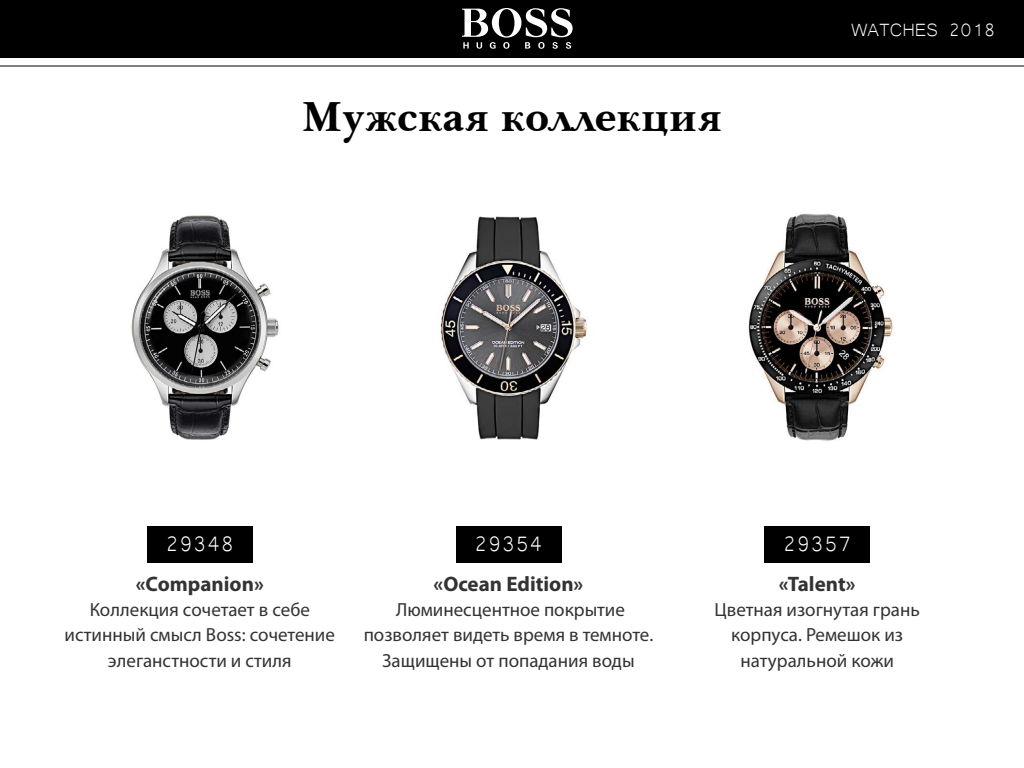
<style>
.page{position:relative;width:1024px;height:768px;background:#fff}
.page>*{position:absolute;margin:0;border:0;box-sizing:border-box;transform-origin:0 0}
.t1{font:700 43px "Baskerville BT";color:#000}
.t2{font:27px "Microsoft Yi Baiti";color:#fff}
.t3{font:23px "Microsoft Yi Baiti";color:#fff}
.t4{font:700 21px "Myriad Pro";color:#333}
.t5{font:19px/25.5px "Myriad Pro";color:#333;text-align:center}
</style>
<div class="page">
<div style="left:0;top:0;width:1024px;height:58px;background:#000"></div>
<svg style="left:462px;top:8px;width:111px;height:41px"></svg>
<hr style="left:0;top:66px;width:1024px;height:1px;background:#000">
<div style="left:147px;top:526px;width:106px;height:37px;background:#000"></div>
<div style="left:456px;top:526px;width:105px;height:37px;background:#000"></div>
<div style="left:764px;top:526px;width:106px;height:37px;background:#000"></div>
<img style="left:131px;top:215px;width:148px;height:225px">
<img style="left:440px;top:216px;width:147px;height:224px">
<img style="left:748px;top:213px;width:145px;height:228px">
<h1 class="t1" style="left:302px;top:87px;width:422px">Мужская коллекция</h1>
<p class="t3" style="left:851px;top:16px;width:146px">WATCHES 2018</p>
<h2 class="t2" style="left:165px;top:528px;width:71px">29348</h2>
<p class="t4" style="left:136px;top:570px;width:129px">«Companion»</p>
<p class="t5" style="left:65px;top:596px;width:272px">Коллекция сочетает в себе истинный смысл Boss: сочетение элеганстности и стиля</p>
<h2 class="t2" style="left:474px;top:528px;width:71px">29354</h2>
<p class="t4" style="left:434px;top:570px;width:151px">«Ocean Edition»</p>
<p class="t5" style="left:364px;top:596px;width:291px">Люминесцентное покрытие позволяет видеть время в темноте.<br>Защищены от попадания воды</p>
<h2 class="t2" style="left:783px;top:528px;width:71px">29357</h2>
<p class="t4" style="left:779px;top:570px;width:78px">«Talent»</p>
<p class="t5" style="left:714px;top:596px;width:207px">Цветная изогнутая грань корпуса. Ремешок из натуральной кожи</p>
</div>
